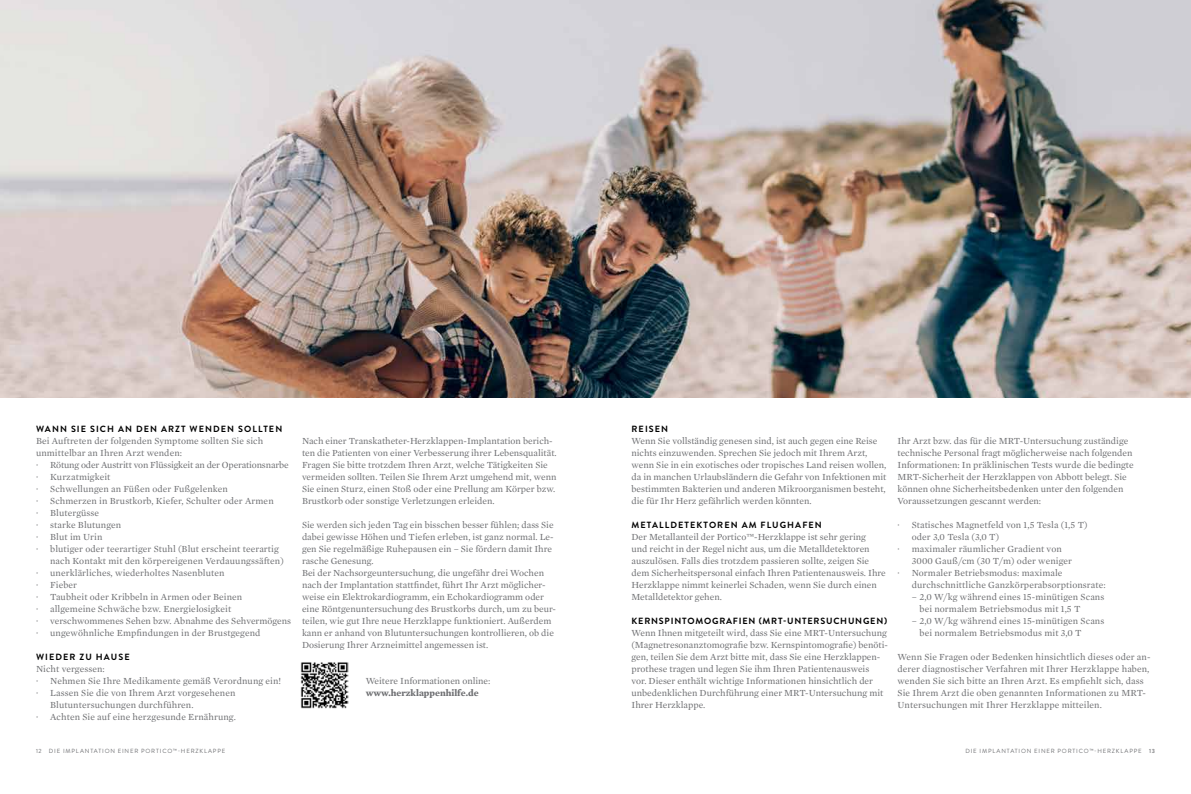
<style>
.page{position:relative;width:1191px;height:794px;background:#fff}
.page>*{position:absolute;margin:0;border:0;box-sizing:border-box;transform-origin:0 0}
.t1{font:9.5px/12px "Mercury Text G1";color:#6d6e71}
.t2{font:700 9.5px "Mercury Text G1";color:#6d6e71}
.t3{font:700 9px "Brandon Grotesque";letter-spacing:.12em;color:#000}
.t4{font:700 9px "Brandon Grotesque";letter-spacing:.09em;color:#000}
.t5{font:6px "Brandon Grotesque";letter-spacing:.14em;color:#6d6e71}
.s1{font-weight:500}
</style>
<div class="page">
<img style="left:0;top:0;width:1191px;height:397px">
<img style="left:301px;top:662px;width:47px;height:47px">
<p class="t3" style="left:36px;top:423px;width:248px">WANN SIE SICH AN DEN ARZT WENDEN SOLLTEN</p>
<p class="t1" style="left:36px;top:434px;width:254px">Bei Auftreten der folgenden Symptome sollten Sie sich unmittelbar an Ihren Arzt wenden:<br>· Rötung oder Austritt von Flüssigkeit an der Operationsnarbe · Kurzatmigkeit<br>· Schwellungen an Füßen oder Fußgelenken<br>· Schmerzen in Brustkorb, Kiefer, Schulter oder Armen<br>· Blutergüsse<br>· starke Blutungen<br>· Blut im Urin<br>· blutiger oder teerartiger Stuhl (Blut erscheint teerartig</p>
<p class="t1" style="left:36px;top:554px;width:256px;text-indent:14px">nach Kontakt mit den körpereigenen Verdauungssäften)<br>· unerklärliches, wiederholtes Nasenbluten<br>· Fieber<br>· Taubheit oder Kribbeln in Armen oder Beinen<br>· allgemeine Schwäche bzw. Energielosigkeit<br>· verschwommenes Sehen bzw. Abnahme des Sehvermögens · ungewöhnliche Empfindungen in der Brustgegend</p>
<p class="t3" style="left:36px;top:651px;width:95px">WIEDER ZU HAUSE</p>
<p class="t1" style="left:36px;top:662px;width:70px">Nicht vergessen:</p>
<p class="t1" style="left:36px;top:674px;width:247px">· Nehmen Sie Ihre Medikamente gemäß Verordnung ein!</p>
<p class="t1" style="left:36px;top:686px;width:201px">· Lassen Sie die von Ihrem Arzt vorgesehenen</p>
<p class="t1" style="left:50px;top:698px;width:145px">Blutuntersuchungen durchführen.</p>
<p class="t1" style="left:36px;top:710px;width:201px">· Achten Sie auf eine herzgesunde Ernährung.</p>
<p class="t1" style="left:302px;top:434px;width:256px">Nach einer Transkatheter-Herzklappen-Implantation berich&shy;ten die Patienten von einer Verbesserung ihrer Lebensqualität.<br>Fragen Sie bitte trotzdem Ihren Arzt, welche Tätigkeiten Sie vermeiden sollten. Teilen Sie Ihrem Arzt umgehend mit, wenn Sie einen Sturz, einen Stoß oder eine Prellung am Körper bzw.<br>Brustkorb oder sonstige Verletzungen erleiden.</p>
<p class="t1" style="left:302px;top:518px;width:255px">Sie werden sich jeden Tag ein bisschen besser fühlen; dass Sie dabei gewisse Höhen und Tiefen erleben, ist ganz normal. Le&shy;gen Sie regelmäßige Ruhepausen ein – Sie fördern damit Ihre rasche Genesung.<br>Bei der Nachsorgeuntersuchung, die ungefähr drei Wochen nach der Implantation stattfindet, führt Ihr Arzt möglicher&shy;weise ein Elektrokardiogramm, ein Echokardiogramm oder eine Röntgenuntersuchung des Brustkorbs durch, um zu beur&shy;teilen, wie gut Ihre neue Herzklappe funktioniert. Außerdem kann er anhand von Blutuntersuchungen kontrollieren, ob die Dosierung Ihrer Arzneimittel angemessen ist.</p>
<p class="t1" style="left:366px;top:674px;width:126px">Weitere Informationen online:</p>
<p class="t2" style="left:366px;top:686px;width:115px">www.herzklappenhilfe.de</p>
<p class="t3" style="left:631px;top:423px;width:38px">REISEN</p>
<p class="t1" style="left:631px;top:434px;width:256px">Wenn Sie vollständig genesen sind, ist auch gegen eine Reise nichts einzuwenden. Sprechen Sie jedoch mit Ihrem Arzt, wenn Sie in ein exotisches oder tropisches Land reisen wollen, da in manchen Urlaubsländern die Gefahr von Infektionen mit bestimmten Bakterien und anderen Mikroorganismen besteht, die für Ihr Herz gefährlich werden könnten.</p>
<p class="t3" style="left:631px;top:519px;width:192px">METALLDETEKTOREN AM FLUGHAFEN</p>
<p class="t1" style="left:631px;top:530px;width:256px">Der Metallanteil der Portico™-Herzklappe ist sehr gering<br>und reicht in der Regel nicht aus, um die Metalldetektoren auszulösen. Falls dies trotzdem passieren sollte, zeigen Sie dem Sicherheitspersonal einfach Ihren Patientenausweis. Ihre Herzklappe nimmt keinerlei Schaden, wenn Sie durch einen Metalldetektor gehen.</p>
<p class="t4" style="left:631px;top:615px;width:257px">KERNSPINTOMOGRAFIEN (MRT-UNTERSUCHUNGEN)</p>
<p class="t1" style="left:631px;top:626px;width:258px">Wenn Ihnen mitgeteilt wird, dass Sie eine MRT‑Untersuchung (Magnetresonanztomografie bzw. Kernspintomografie) benöti&shy;gen, teilen Sie dem Arzt bitte mit, dass Sie eine Herzklappen&shy;prothese tragen und legen Sie ihm Ihren Patientenausweis<br>vor. Dieser enthält wichtige Informationen hinsichtlich der unbedenklichen Durchführung einer MRT-Untersuchung mit Ihrer Herzklappe.</p>
<p class="t1" style="left:897px;top:434px;width:238px">Ihr Arzt bzw. das für die MRT-Untersuchung zuständige technische Personal fragt möglicherweise nach folgenden Informationen: In präklinischen Tests wurde die bedingte MRT-Sicherheit der Herzklappen von Abbott belegt. Sie können ohne Sicherheitsbedenken unter den folgenden Voraussetzungen gescannt werden:</p>
<p class="t1" style="left:897px;top:518px;width:192px">· Statisches Magnetfeld von 1,5 Tesla (1,5 T)</p>
<p class="t1" style="left:911px;top:530px;width:89px">oder 3,0 Tesla (3,0 T)</p>
<p class="t1" style="left:897px;top:542px;width:166px">· maximaler räumlicher Gradient von</p>
<p class="t1" style="left:911px;top:554px;width:162px">3000 Gauß/cm (30 T/m) oder weniger</p>
<p class="t1" style="left:897px;top:566px;width:166px">· Normaler Betriebsmodus: maximale</p>
<p class="t1" style="left:911px;top:578px;width:195px">durchschnittliche Ganzkörperabsorptionsrate:</p>
<p class="t1" style="left:919px;top:590px;width:186px;text-indent:-8px">– 2,0 W/kg während eines 15-minütigen Scans bei normalem Betriebsmodus mit 1,5 T</p>
<p class="t1" style="left:919px;top:614px;width:186px;text-indent:-8px">– 2,0 W/kg während eines 15-minütigen Scans bei normalem Betriebsmodus mit 3,0 T</p>
<p class="t1" style="left:897px;top:650px;width:254px">Wenn Sie Fragen oder Bedenken hinsichtlich dieses oder an&shy;derer diagnostischer Verfahren mit Ihrer Herzklappe haben, wenden Sie sich bitte an Ihren Arzt. Es empfiehlt sich, dass Sie Ihrem Arzt die oben genannten Informationen zu MRT‑ Untersuchungen mit Ihrer Herzklappe mitteilen.</p>
<p class="t5" style="left:36px;top:747px;width:191px">12 DIE IMPLANTATION EINER PORTICO™-HERZKLAPPE</p>
<p class="t5" style="left:965px;top:747px;width:191px">DIE IMPLANTATION EINER PORTICO™-HERZKLAPPE <span class="s1">13</span></p>
</div>
